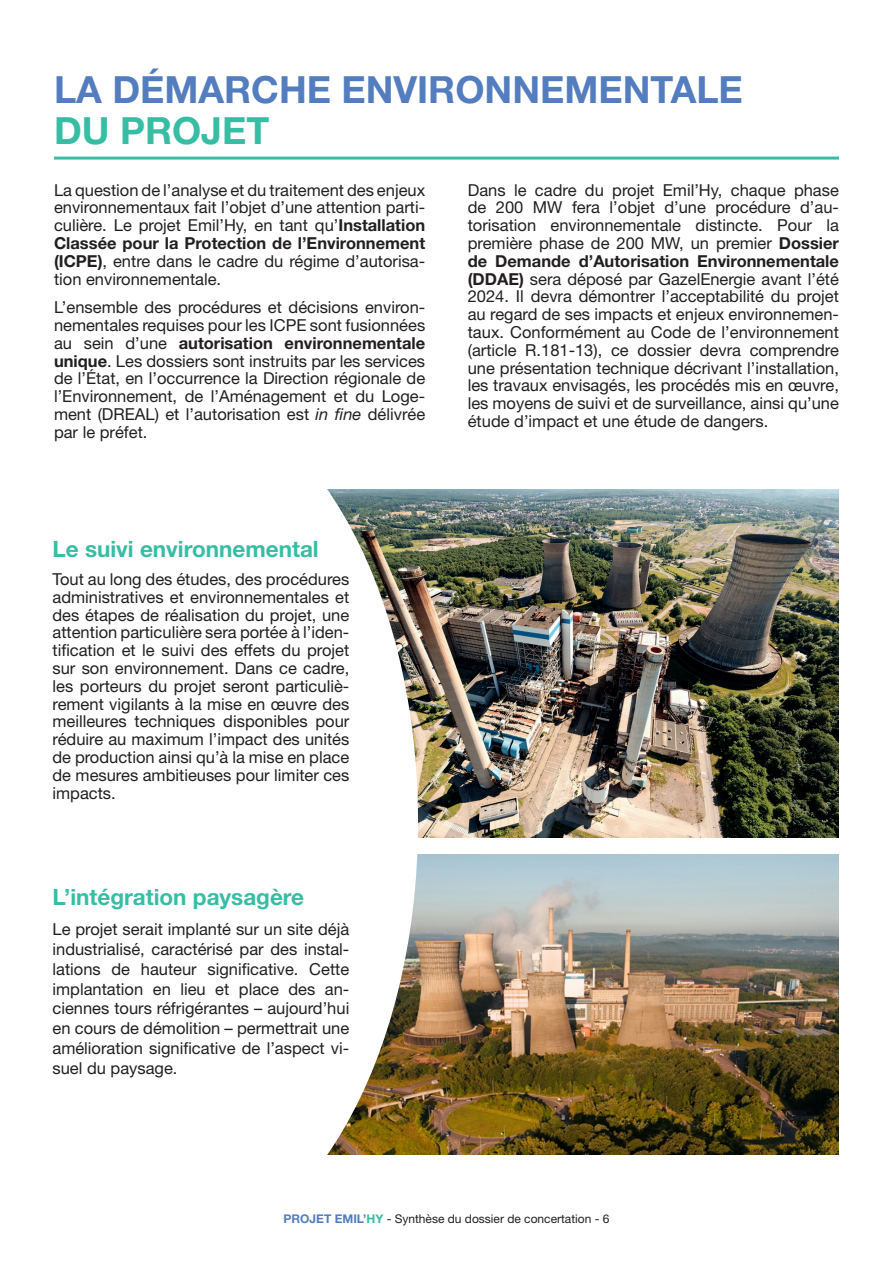
<style>
.page{position:relative;width:893px;height:1263px;background:#fff}
.page>*{position:absolute;margin:0;border:0;box-sizing:border-box;transform-origin:0 0}
.t1{font:700 37.5px "Helvetica Neue LT Std";color:#537dbf}
.t2{font:700 37.5px "Helvetica Neue LT Std";color:#38bda5}
.t3{font:700 22.5px "Helvetica Neue LT Std";color:#38bda5}
.t4{font:16.5px/17.9px "Helvetica Neue LT Std";color:#231f20;text-align:justify}
.t5{font:12px "Helvetica Neue LT Std";color:#231f20}
.s1{font-weight:700}
.s2{font-style:italic}
.s3{font-weight:700;color:#537dbf}
.s4{font-weight:700;color:#38bda5}
</style>
<div class="page">
<img style="left:418px;top:854px;width:421px;height:300px">
<img style="left:418px;top:489px;width:421px;height:349px">
<img style="left:327px;top:489px;width:91px;height:666px">
<hr style="left:54px;top:157px;width:785px;height:3px;background:#38bda5">
<h1 class="t1" style="left:54px;top:67px;width:690px">LA DÉMARCHE ENVIRONNEMENTALE</h1>
<h1 class="t2" style="left:54px;top:107px;width:217px">DU PROJET</h1>
<p class="t4" style="left:54px;top:181px;width:373px">La question de l’analyse et du traitement des enjeux environnementaux fait l’objet d’une attention parti&shy;culière. Le projet Emil’Hy, en tant qu’<span class="s1">Installation Classée pour la Protection de l’Environnement (ICPE)</span>, entre dans le cadre du régime d’autorisa&shy;tion environnementale.</p>
<p class="t4" style="left:54px;top:298px;width:373px">L’ensemble des procédures et décisions environ&shy;nementales requises pour les ICPE sont fusionnées au sein d’une <span class="s1">autorisation environnementale unique</span>. Les dossiers sont instruits par les services de l’État, en l’occurrence la Direction régionale de l’Environnement, de l’Aménagement et du Loge&shy;ment (DREAL) et l’autorisation est <span class="s2">in fine</span> délivrée par le préfet.</p>
<p class="t4" style="left:468px;top:181px;width:373px">Dans le cadre du projet Emil’Hy, chaque phase de 200 MW fera l’objet d’une procédure d’au&shy;torisation environnementale distincte. Pour la première phase de 200 MW, un premier <span class="s1">Dossier de Demande d’Autorisation Environnementale (DDAE)</span> sera déposé par GazelEnergie avant l’été 2024. Il devra démontrer l’acceptabilité du projet au regard de ses impacts et enjeux environnemen&shy;taux. Conformément au Code de l’environnement (article R.181-13), ce dossier devra comprendre une présentation technique décrivant l’installation, les travaux envisagés, les procédés mis en œuvre, les moyens de suivi et de surveillance, ainsi qu’une étude d’impact et une étude de dangers.</p>
<h2 class="t3" style="left:53px;top:535px;width:268px">Le suivi environnemental</h2>
<p class="t4" style="left:53px;top:570px;width:298px">Tout au long des études, des procédures administratives et environnementales et des étapes de réalisation du projet, une attention particulière sera portée à l’iden&shy;tification et le suivi des effets du projet sur son environnement. Dans ce cadre, les porteurs du projet seront particuliè&shy;rement vigilants à la mise en œuvre des meilleures techniques disponibles pour réduire au maximum l’impact des unités de production ainsi qu’à la mise en place de mesures ambitieuses pour limiter ces impacts.</p>
<h2 class="t3" style="left:53px;top:883px;width:253px">L’intégration paysagère</h2>
<p class="t4" style="left:53px;top:919px;width:298px;line-height:19.8px">Le projet serait implanté sur un site déjà industrialisé, caractérisé par des instal&shy;lations de hauteur significative. Cette implantation en lieu et place des an&shy;ciennes tours réfrigérantes – aujourd’hui en cours de démolition – permettrait une amélioration significative de l’aspect vi&shy;suel du paysage.</p>
<p class="t5" style="left:284px;top:1212px;width:327px"><span class="s3">PROJET EMIL’</span><span class="s4">HY</span> - Synthèse du dossier de concertation - 6</p>
</div>
